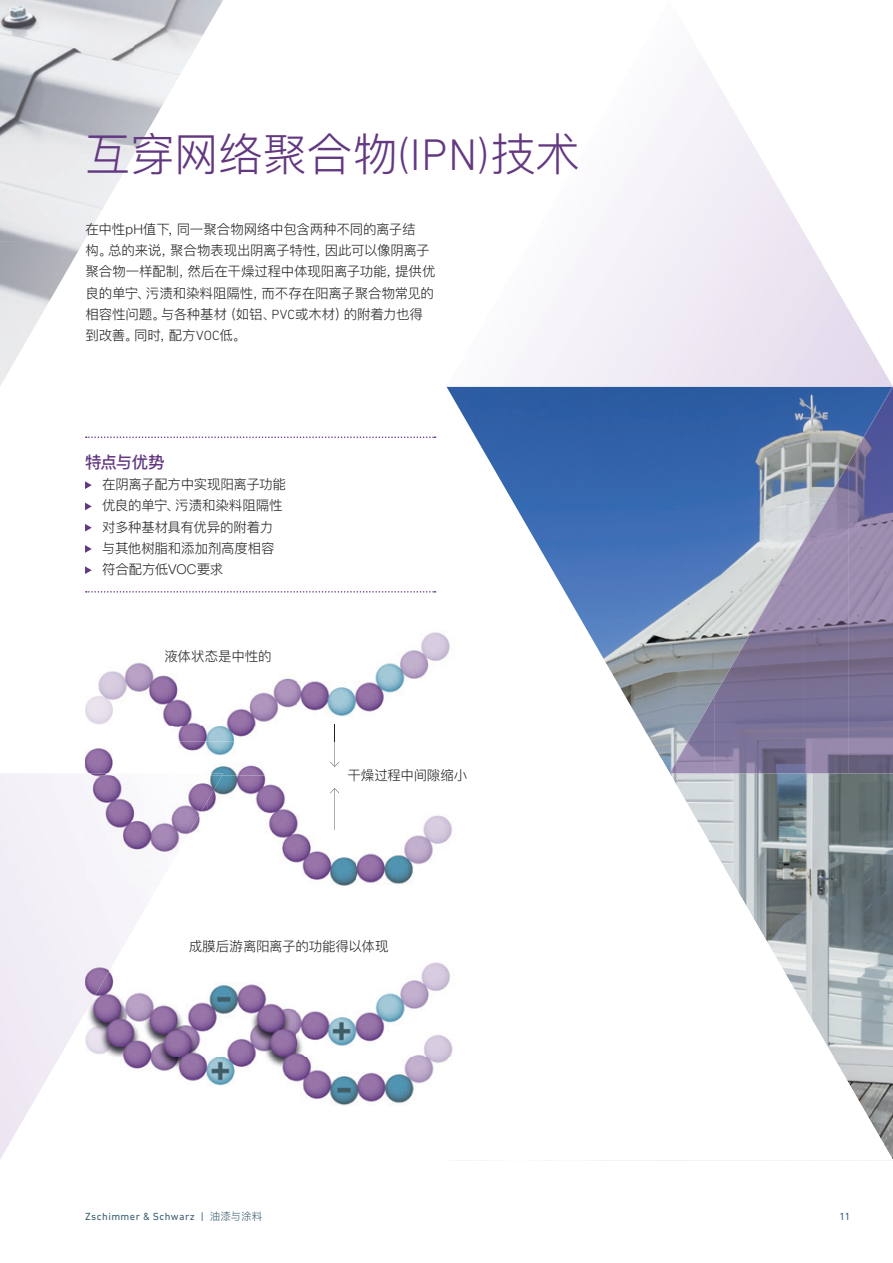
<style>
.page{position:relative;width:893px;height:1263px;background:#fff}
.page>*{position:absolute;margin:0;border:0;box-sizing:border-box;transform-origin:0 0}
.t1{font:300 45px "Ping Fang SC";letter-spacing:-.005em;color:#633881}
.t2{font:500 16.5px "Ping Fang SC";letter-spacing:-.055em;color:#633881}
.t3{font:300 13.5px/21.3px "Ping Fang SC";letter-spacing:-.015em;color:#231f20}
.t4{font:10.5px "DIN Next LT Pro";letter-spacing:.04em;color:#375d6e}
.s1{font-family:"DIN Next LT Pro"}
.s2{font-family:"Ping Fang SC";font-weight:300}
</style>
<div class="page">
<svg style="left:446px;top:387px;width:224px;height:371px"></svg>
<svg style="left:670px;top:387px;width:223px;height:371px;background:#7983a8"></svg>
<svg style="left:446px;top:61px;width:447px;height:326px"></svg>
<svg style="left:0;top:774px;width:144px;height:385px"></svg>
<svg style="left:661px;top:758px;width:232px;height:401px"></svg>
<img style="left:0;top:0;width:134px;height:242px">
<img style="left:134px;top:0;width:89px;height:97px">
<img style="left:134px;top:97px;width:33px;height:57px">
<img style="left:0;top:242px;width:83px;height:96px">
<svg style="left:86px;top:436px;width:350px;height:2px"></svg>
<svg style="left:86px;top:591px;width:350px;height:2px"></svg>
<svg style="left:85px;top:481px;width:7px;height:8px"></svg>
<svg style="left:85px;top:503px;width:7px;height:7px"></svg>
<svg style="left:85px;top:524px;width:7px;height:7px"></svg>
<svg style="left:85px;top:545px;width:7px;height:8px"></svg>
<svg style="left:85px;top:566px;width:7px;height:8px"></svg>
<img style="left:85px;top:631px;width:370px;height:110px">
<img style="left:223px;top:775px;width:229px;height:111px">
<img style="left:85px;top:775px;width:138px;height:111px">
<img style="left:85px;top:741px;width:370px;height:34px">
<svg style="left:330px;top:725px;width:9px;height:42px"></svg>
<img style="left:334px;top:793px;width:1px;height:37px">
<svg style="left:330px;top:788px;width:9px;height:5px"></svg>
<img style="left:85px;top:961px;width:368px;height:145px">
<img style="left:85px;top:961px;width:30px;height:52px">
<h1 class="t1" style="left:85px;top:126px;width:497px">互穿网络聚合物<span class="s1">(IPN)</span>技术</h1>
<p class="t3" style="left:86px;top:218px;width:351px">在中性pH值下，同一聚合物网络中包含两种不同的离子结<br>构。总的来说，聚合物表现出阴离子特性，因此可以像阴离子聚合物一样配制，然后在干燥过程中体现阳离子功能，提供优良的单宁、污渍和染料阻隔性，而不存在阳离子聚合物常见的相容性问题。与各种基材（如铝、<span class="s1">PVC</span>或木材）的附着力也得到改善。同时，配方<span class="s1">VOC</span>低。</p>
<p class="t2" style="left:85px;top:452px;width:81px">特点与优势</p>
<p class="t3" style="left:102px;top:473px;width:185px">在阴离子配方中实现阳离子功能优良的单宁、污渍和染料阻隔性对多种基材具有优异的附着力与其他树脂和添加剂高度相容符合配方低VOC要求</p>
<p class="t3" style="left:164px;top:645px;width:109px">液体状态是中性的</p>
<p class="t3" style="left:347px;top:765px;width:122px">干燥过程中间隙缩小</p>
<p class="t3" style="left:189px;top:935px;width:201px">成膜后游离阳离子的功能得以体现</p>
<p class="t4" style="left:85px;top:1210px;width:179px">Zschimmer &amp; Schwarz | <span class="s2">油漆与涂料</span></p>
<p class="t4" style="left:840px;top:1210px;width:12px">11</p>
</div>
